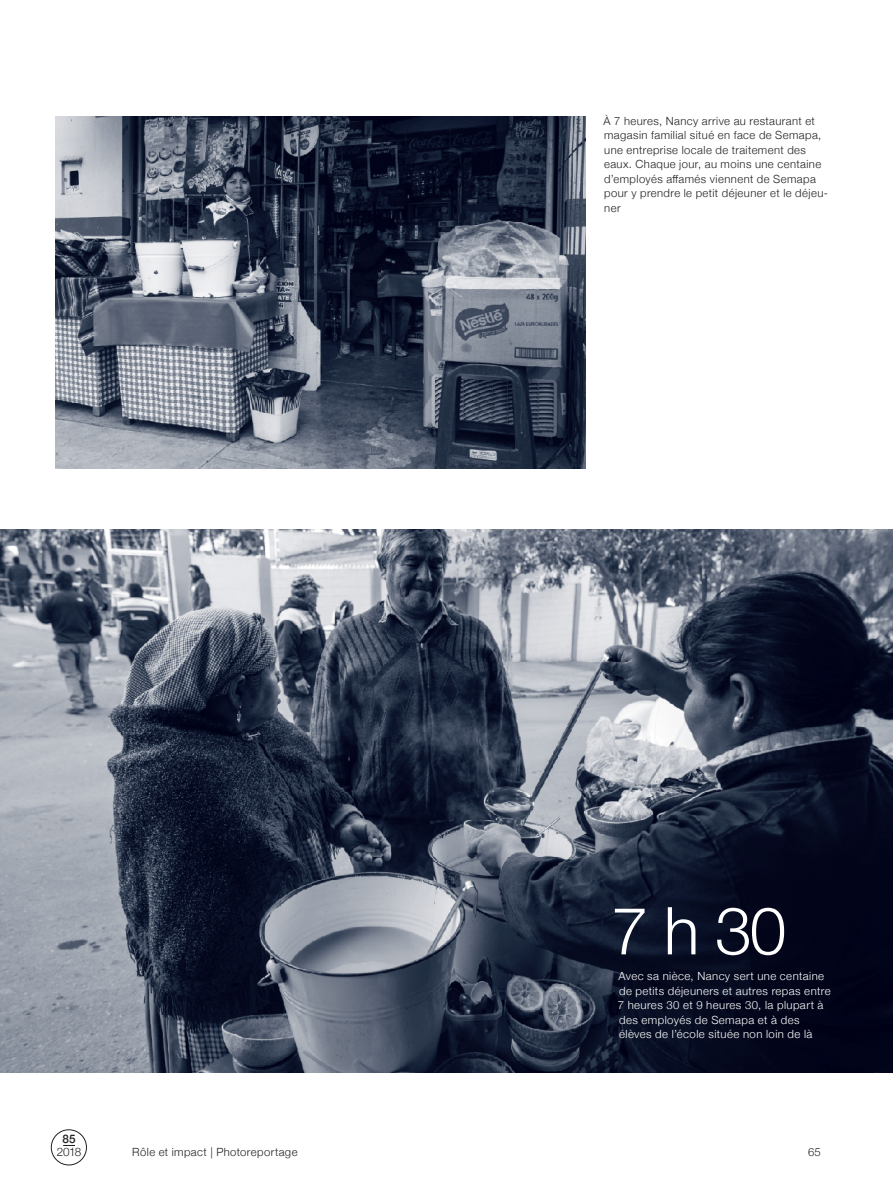
<style>
.page{position:relative;width:893px;height:1191px;background:#fff}
.page>*{position:absolute;margin:0;border:0;box-sizing:border-box;transform-origin:0 0}
.t1{font:300 66px "Helvetica Neue";color:#fff}
.t2{font:300 11.7px "Helvetica Neue";color:#231f20}
.t3{font:500 11.7px "Helvetica Neue";color:#231f20}
.t4{font:300 11.25px/14.4px "Helvetica Neue";letter-spacing:.04em;color:#231f20}
.t5{font:300 11.25px/14.4px "Helvetica Neue";letter-spacing:.04em;color:#fff}
</style>
<div class="page">
<div style="left:51px;top:1129px;width:36px;height:36px;border:1px solid #231f20;border-radius:50%"></div>
<img style="left:0;top:530px;width:893px;height:542px">
<img style="left:55px;top:116px;width:531px;height:352px">
<svg style="left:63px;top:1145px;width:12px;height:1px"></svg>
<p class="t4" style="left:603px;top:113px;width:226px">À 7 heures, Nancy arrive au restaurant et magasin familial situé en face de Semapa, une entreprise locale de traitement des eaux. Chaque jour, au moins une centaine d’employés affamés viennent de Semapa pour y prendre le petit déjeuner et le déjeu&shy;ner</p>
<h1 class="t1" style="left:611px;top:877px;width:176px">7 h 30</h1>
<p class="t5" style="left:618px;top:968px;width:214px">Avec sa nièce, Nancy sert une centaine de petits déjeuners et autres repas entre 7 heures 30 et 9 heures 30, la plupart à des employés de Semapa et à des élèves de l’école située non loin de là</p>
<p class="t3" style="left:63px;top:1129px;width:15px">85</p>
<p class="t2" style="left:57px;top:1142px;width:26px">2018</p>
<p class="t4" style="left:808px;top:1144px;width:14px">65</p>
<p class="t4" style="left:132px;top:1144px;width:167px">Rôle et impact | Photoreportage</p>
</div>
